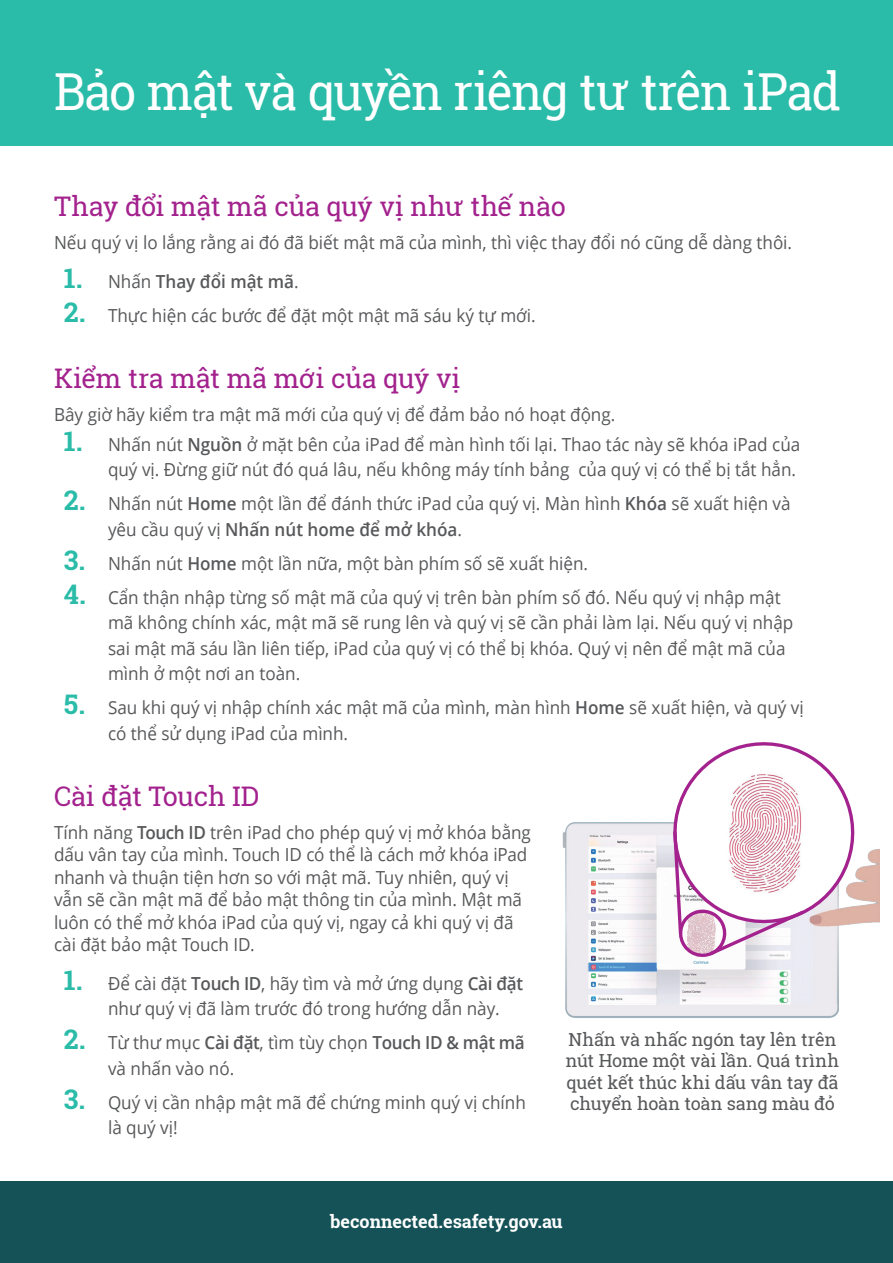
<style>
.page{position:relative;width:893px;height:1263px;background:#fff}
.page>*{position:absolute;margin:0;border:0;box-sizing:border-box;transform-origin:0 0}
.t1{font:51px "Roboto Slab";letter-spacing:-.03em;color:#fff;scale:.95 1}
.t2{font:27px "Roboto Slab";letter-spacing:-.01em;color:#a3228e}
.t3{font:18px/25.5px "Open Sans";color:#57585a;scale:.95 1}
.t4{font:18px/21.6px "Roboto Slab";letter-spacing:-.005em;color:#57585a}
.t5{font:700 18px "Roboto Slab";color:#fff}
.t6{font:600 18px "Open Sans";color:#57585a;scale:.95 1}
.s1{font-family:"Roboto Slab";font-weight:700;font-size:27px;color:#2abca8}
.s2{font-weight:400}
.s3{font-weight:600}
</style>
<div class="page">
<div style="left:0;top:1181px;width:893px;height:82px;background:#155257"></div>
<div style="left:0;top:0;width:893px;height:145px;background:#2abca8"></div>
<img style="left:562px;top:822px;width:277px;height:196px">
<img style="left:589px;top:835px;width:291px;height:169px">
<svg style="left:662px;top:742px;width:203px;height:218px"></svg>
<img style="left:722px;top:764px;width:84px;height:137px">
<h1 class="t1" style="left:54px;top:57px;width:830px">Bảo mật và quyền riêng tư trên iPad</h1>
<h2 class="t2" style="left:54px;top:188px;width:513px">Thay đổi mật mã của quý vị như thế nào</h2>
<p class="t3" style="left:54px;top:229px;width:778px">Nếu quý vị lo lắng rằng ai đó đã biết mật mã của mình, thì việc thay đổi nó cũng dễ dàng thôi.</p>
<p class="t6" style="left:64px;top:269px;width:248px"><span class="s1">1.</span> <span class="s2">Nhấn</span> Thay đổi mật mã<span class="s2">.</span></p>
<p class="t3" style="left:64px;top:302px;width:498px"><span class="s1">2.</span> Thực hiện các bước để đặt một mật mã sáu ký tự mới.</p>
<h2 class="t2" style="left:54px;top:359px;width:408px">Kiểm tra mật mã mới của quý vị</h2>
<p class="t3" style="left:54px;top:401px;width:592px">Bây giờ hãy kiểm tra mật mã mới của quý vị để đảm bảo nó hoạt động.</p>
<p class="t3" style="left:64px;top:431px;width:777px;text-align:right"><span class="s1">1.</span> Nhấn nút <span class="s3">Nguồn</span> ở mặt bên của iPad để màn hình tối lại. Thao tác này sẽ khóa iPad của quý vị. Đừng giữ nút đó quá lâu, nếu không máy tính bảng của quý vị có thể bị tắt hẳn.</p>
<p class="t3" style="left:108px;top:490px;width:720px;text-indent:-44px"><span class="s1">2.</span> Nhấn nút <span class="s3">Home</span> một lần để đánh thức iPad của quý vị. Màn hình <span class="s3">Khóa</span> sẽ xuất hiện và yêu cầu quý vị <span class="s3">Nhấn nút home để mở khóa</span>.</p>
<p class="t3" style="left:64px;top:550px;width:553px"><span class="s1">3.</span> Nhấn nút <span class="s3">Home</span> một lần nữa, một bàn phím số sẽ xuất hiện.</p>
<p class="t3" style="left:108px;top:584px;width:723px;text-indent:-44px"><span class="s1">4.</span> Cẩn thận nhập từng số mật mã của quý vị trên bàn phím số đó. Nếu quý vị nhập mật mã không chính xác, mật mã sẽ rung lên và quý vị sẽ cần phải làm lại. Nếu quý vị nhập sai mật mã sáu lần liên tiếp, iPad của quý vị có thể bị khóa. Quý vị nên để mật mã của mình ở một nơi an toàn.</p>
<p class="t3" style="left:108px;top:694px;width:734px;text-indent:-44px"><span class="s1">5.</span> Sau khi quý vị nhập chính xác mật mã của mình, màn hình <span class="s3">Home</span> sẽ xuất hiện, và quý vị có thể sử dụng iPad của mình.</p>
<h2 class="t2" style="left:54px;top:777px;width:207px">Cài đặt Touch ID</h2>
<p class="t3" style="left:54px;top:821px;width:504px;line-height:22.5px">Tính năng <span class="s3">Touch ID</span> trên iPad cho phép quý vị mở khóa bằng dấu vân tay của mình. Touch ID có thể là cách mở khóa iPad nhanh và thuận tiện hơn so với mật mã. Tuy nhiên, quý vị vẫn sẽ cần mật mã để bảo mật thông tin của mình. Mật mã luôn có thể mở khóa iPad của quý vị, ngay cả khi quý vị đã cài đặt bảo mật Touch ID.</p>
<p class="t3" style="left:108px;top:970px;width:438px;text-indent:-44px"><span class="s1">1.</span> Để cài đặt <span class="s3">Touch ID</span>, hãy tìm và mở ứng dụng <span class="s3">Cài đặt </span>như quý vị đã làm trước đó trong hướng dẫn này.</p>
<p class="t3" style="left:108px;top:1029px;width:440px;text-indent:-44px"><span class="s1">2.</span> Từ thư mục <span class="s3">Cài đặt</span>, tìm tùy chọn <span class="s3">Touch ID &amp; mật mã </span>và nhấn vào nó.</p>
<p class="t3" style="left:108px;top:1089px;width:441px;text-indent:-44px"><span class="s1">3.</span> Quý vị cần nhập mật mã để chứng minh quý vị chính là quý vị!</p>
<p class="t4" style="left:566px;top:1028px;width:275px">Nhấn và nhấc ngón tay lên trên nút Home một vài lần. Quá trình quét kết thúc khi dấu vân tay đã chuyển hoàn toàn sang màu đỏ</p>
<p class="t5" style="left:330px;top:1209px;width:234px">beconnected.esafety.gov.au</p>
</div>
